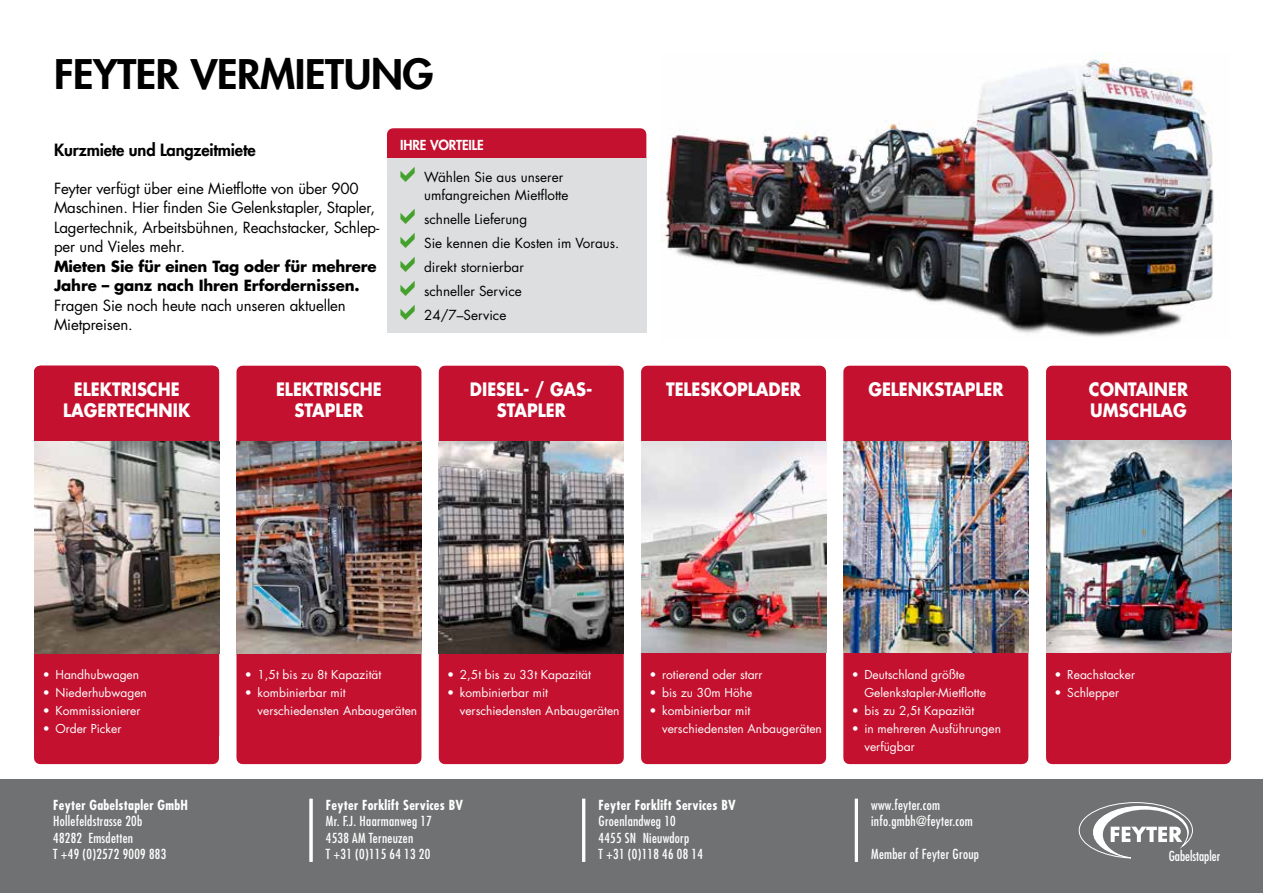
<style>
.page{position:relative;width:1263px;height:893px;background:#fff}
.page>*{position:absolute;margin:0;border:0;box-sizing:border-box;transform-origin:0 0}
.t1{font:800 39.9px "Futura";letter-spacing:-.01em;color:#000;scale:1.05 1}
.t2{font:700 18px/21.6px "Futura Std";color:#fff;text-align:center;scale:.9 1}
.t3{font:800 16.5px "Futura";letter-spacing:-.01em;color:#000}
.t4{font:15px/19.5px "Futura Std";letter-spacing:-.01em;color:#000}
.t5{font:700 15px/19.5px "Futura Std";letter-spacing:-.01em;color:#000}
.t6{font:condensed 13.5px/16.5px "Futura Std";letter-spacing:.02em;color:#fff}
.t7{font:13.5px/24px "Futura Std";color:#000}
.t8{font:700 condensed 13.5px "Futura Std";letter-spacing:.02em;color:#fff}
.t9{font:800 13.5px "Futura";letter-spacing:-.01em;color:#fff}
.t10{font:condensed 13.5px "Futura Std";color:#fff}
.t11{font:12px/18px "Futura Std";color:#fff}
</style>
<div class="page">
<img style="left:661px;top:53px;width:553px;height:284px">
<div style="left:387px;top:128px;width:259px;height:49px;background:#c4112f"></div>
<div style="left:387px;top:159px;width:259px;height:174px;background:#dddedf"></div>
<div style="left:34px;top:366px;width:185px;height:398px;background:#c4112f"></div>
<div style="left:236px;top:366px;width:185px;height:398px;background:#c4112f"></div>
<div style="left:439px;top:366px;width:185px;height:398px;background:#c4112f"></div>
<div style="left:641px;top:366px;width:185px;height:398px;background:#c4112f"></div>
<div style="left:843px;top:366px;width:185px;height:398px;background:#c4112f"></div>
<div style="left:1046px;top:366px;width:185px;height:398px;background:#c4112f"></div>
<img style="left:236px;top:441px;width:185px;height:212px">
<img style="left:439px;top:441px;width:185px;height:212px">
<img style="left:641px;top:441px;width:185px;height:212px">
<img style="left:843px;top:441px;width:185px;height:212px">
<img style="left:1046px;top:440px;width:185px;height:213px">
<img style="left:34px;top:441px;width:185px;height:212px">
<div style="left:0;top:779px;width:1263px;height:114px;background:#707172"></div>
<hr style="left:310px;top:799px;width:3px;height:63px;background:#fff">
<hr style="left:582px;top:799px;width:3px;height:63px;background:#fff">
<hr style="left:855px;top:799px;width:3px;height:63px;background:#fff">
<svg style="left:1078px;top:802px;width:115px;height:57px"></svg>
<h1 class="t1" style="left:54px;top:47px;width:363px">FEYTER VERMIETUNG</h1>
<h3 class="t3" style="left:54px;top:139px;width:203px">Kurzmiete und Langzeitmiete</h3>
<p class="t4" style="left:54px;top:178px;width:327px">Feyter verfügt über eine Mietflotte von über 900<br>Maschinen. Hier finden Sie Gelenkstapler, Stapler, Lagertechnik, Arbeitsbühnen, Reachstacker, Schlep&shy;per und Vieles mehr.</p>
<p class="t5" style="left:54px;top:256px;width:324px">Mieten Sie für einen Tag oder für mehrere<br>Jahre – ganz nach Ihren Erfordernissen.</p>
<p class="t4" style="left:54px;top:295px;width:293px">Fragen Sie noch heute nach unseren aktuellen<br>Mietpreisen.</p>
<p class="t9" style="left:400px;top:136px;width:85px">IHRE VORTEILE</p>
<p class="t7" style="left:424px;top:168px;width:146px;line-height:18px">Wählen Sie aus unserer umfangreichen Mietflotte</p>
<p class="t7" style="left:424px;top:207px;width:197px">schnelle Lieferung<br>Sie kennen die Kosten im Voraus. direkt stornierbar<br>schneller Service<br>24/7–Service</p>
<h2 class="t2" style="left:63px;top:378px;width:143px">ELEKTRISCHE<br>LAGERTECHNIK</h2>
<h2 class="t2" style="left:276px;top:378px;width:119px">ELEKTRISCHE<br>STAPLER</h2>
<h2 class="t2" style="left:470px;top:378px;width:138px">DIESEL- / GAS-<br>STAPLER</h2>
<h2 class="t2" style="left:666px;top:378px;width:151px">TELESKOPLADER</h2>
<h2 class="t2" style="left:868px;top:378px;width:151px">GELENKSTAPLER</h2>
<h2 class="t2" style="left:1089px;top:378px;width:112px;text-align:left">CONTAINER<br>UMSCHLAG</h2>
<p class="t11" style="left:43px;top:666px;width:98px">• Handhubwagen</p>
<p class="t11" style="left:43px;top:684px;width:106px">• Niederhubwagen</p>
<p class="t11" style="left:43px;top:702px;width:99px">• Kommissionierer</p>
<p class="t11" style="left:43px;top:720px;width:80px">• Order Picker</p>
<p class="t11" style="left:245px;top:666px;width:138px">• 1,5t bis zu 8t Kapazität</p>
<p class="t11" style="left:258px;top:684px;width:161px;text-indent:-13px">• kombinierbar mit verschiedensten Anbaugeräten</p>
<p class="t11" style="left:447px;top:666px;width:145px">• 2,5t bis zu 33t Kapazität</p>
<p class="t11" style="left:460px;top:684px;width:161px;text-indent:-13px">• kombinierbar mit verschiedensten Anbaugeräten</p>
<p class="t11" style="left:649px;top:666px;width:115px">• rotierend oder starr</p>
<p class="t11" style="left:649px;top:684px;width:104px">• bis zu 30m Höhe</p>
<p class="t11" style="left:662px;top:702px;width:161px;text-indent:-13px">• kombinierbar mit verschiedensten Anbaugeräten</p>
<p class="t11" style="left:864px;top:666px;width:123px;text-indent:-13px">• Deutschland größte<br>Gelenkstapler-Mietflotte</p>
<p class="t11" style="left:852px;top:702px;width:124px">• bis zu 2,5t Kapazität</p>
<p class="t11" style="left:864px;top:720px;width:138px;text-indent:-13px">• in mehreren Ausführungen verfügbar</p>
<p class="t11" style="left:1054px;top:666px;width:82px">• Reachstacker</p>
<p class="t11" style="left:1054px;top:684px;width:66px">• Schlepper</p>
<p class="t8" style="left:53px;top:796px;width:136px">Feyter Gabelstapler GmbH</p>
<p class="t6" style="left:53px;top:813px;width:114px">Hollefeldstrasse 20b<br>48282 Emsdetten<br>T +49 (0)2572 9009 883</p>
<p class="t8" style="left:326px;top:796px;width:139px">Feyter Forklift Services BV</p>
<p class="t6" style="left:326px;top:813px;width:108px">Mr. F.J. Haarmanweg 17<br>4538 AM Terneuzen<br>T +31 (0)115 64 13 20</p>
<p class="t8" style="left:599px;top:796px;width:139px">Feyter Forklift Services BV</p>
<p class="t6" style="left:599px;top:813px;width:106px">Groenlandweg 10<br>4455 SN Nieuwdorp<br>T +31 (0)118 46 08 14</p>
<p class="t6" style="left:871px;top:796px;width:103px">www.feyter.com info.gmbh@feyter.com</p>
<p class="t6" style="left:871px;top:846px;width:109px">Member of Feyter Group</p>
<p class="t10" style="left:1169px;top:848px;width:53px">Gabelstapler</p>
</div>
